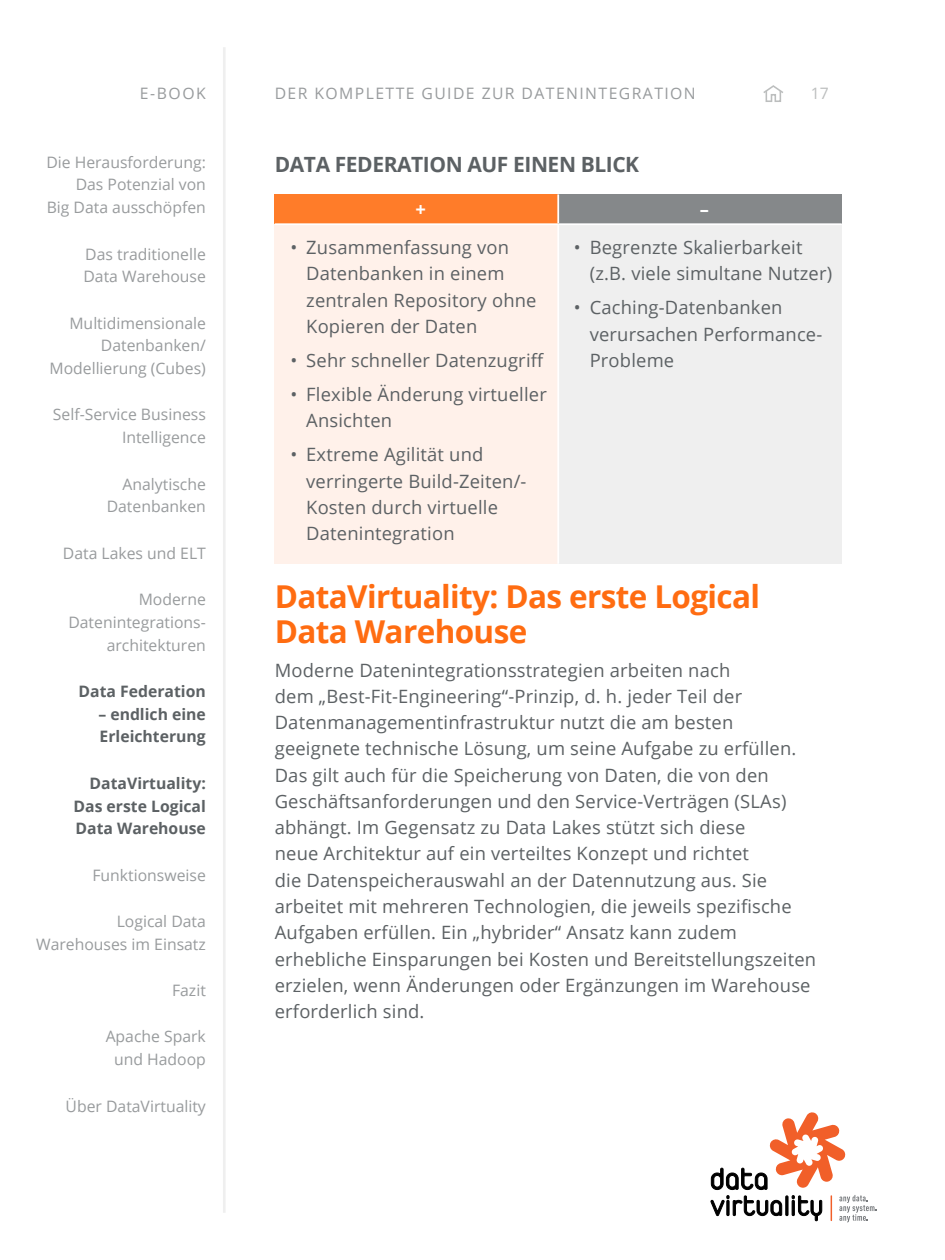
<style>
.page{position:relative;width:945px;height:1260px;background:#fff}
.page>*{position:absolute;margin:0;border:0;box-sizing:border-box;transform-origin:0 0}
.t1{font:700 31.5px/35px "Open Sans";letter-spacing:-.02em;color:#ff6c11}
.t2{font:700 21px "Open Sans";letter-spacing:-.02em;color:#5c6164}
.t3{font:18.38px/26.2px "Open Sans";letter-spacing:.01em;color:#5c6164}
.t4{font:700 18.38px "Open Sans";color:#fff}
.t5{font:15.75px/22.8px "Open Sans";color:#989b9d;text-align:right}
.t6{font:700 15.75px/22.8px "Open Sans";color:#5c6164}
.t7{font:15.75px "Open Sans";letter-spacing:.09em;color:#989b9d}
.t8{font:15.75px "Open Sans";color:#bcbebe}
</style>
<div class="page">
<svg style="left:711px;top:1112px;width:166px;height:110px"></svg>
<svg style="left:763px;top:85px;width:20px;height:17px"></svg>
<div style="left:771px;top:94px;width:5px;height:9px;border:2px solid #bcbebe"></div>
<hr style="left:223px;top:47px;width:3px;height:1166px;background:#efefef">
<div style="left:275px;top:194px;width:283px;height:30px;background:#ff7c29"></div>
<div style="left:558px;top:194px;width:284px;height:30px;background:#85888a"></div>
<div style="left:275px;top:224px;width:283px;height:340px;background:#fff1ea"></div>
<div style="left:558px;top:224px;width:284px;height:340px;background:#efefef"></div>
<hr style="left:557px;top:194px;width:2px;height:29px;background:#fff">
<hr style="left:275px;top:223px;width:283px;height:2px;background:#fff">
<hr style="left:558px;top:223px;width:284px;height:2px;background:#fff">
<hr style="left:557px;top:225px;width:2px;height:339px;background:#fff">
<p class="t5" style="left:140px;top:82px;width:68px">E-BOOK</p>
<p class="t7" style="left:275px;top:83px;width:423px">DER KOMPLETTE GUIDE ZUR DATENINTEGRATION</p>
<p class="t8" style="left:811px;top:83px;width:20px">17</p>
<p class="t5" style="left:46px;top:150px;width:161px">Die Herausforderung:<br>Das Potenzial von<br>Big Data ausschöpfen</p>
<p class="t5" style="left:83px;top:242px;width:124px;text-align:left">Das traditionelle<br>Data Warehouse</p>
<p class="t5" style="left:49px;top:311px;width:158px">Multidimensionale<br>Datenbanken/<br>Modellierung (Cubes)</p>
<p class="t5" style="left:53px;top:403px;width:154px">Self-Service Business<br>Intelligence</p>
<p class="t5" style="left:107px;top:472px;width:101px">Analytische<br>Datenbanken</p>
<p class="t5" style="left:63px;top:541px;width:145px">Data Lakes und ELT</p>
<p class="t5" style="left:68px;top:588px;width:139px">Moderne<br>Datenintegrations&shy;architekturen</p>
<p class="t6" style="left:79px;top:679px;width:129px">Data Federation</p>
<p class="t6" style="left:98px;top:702px;width:109px">– endlich eine<br>Erleichterung</p>
<p class="t6" style="left:74px;top:771px;width:134px;text-align:justify;text-indent:16px">DataVirtuality:<br>Das erste Logical Data Warehouse</p>
<p class="t5" style="left:93px;top:863px;width:115px">Funktionsweise</p>
<p class="t5" style="left:36px;top:910px;width:171px">Logical Data<br>Warehouses im Einsatz</p>
<p class="t5" style="left:172px;top:979px;width:35px">Fazit</p>
<p class="t5" style="left:106px;top:1025px;width:102px;text-align:center">Apache Spark und Hadoop</p>
<p class="t5" style="left:66px;top:1094px;width:142px">Über DataVirtuality</p>
<p class="t2" style="left:275px;top:149px;width:366px">DATA FEDERATION AUF EINEN BLICK</p>
<p class="t4" style="left:416px;top:197px;width:12px">+</p>
<p class="t4" style="left:700px;top:197px;width:11px">–</p>
<p class="t3" style="left:306px;top:234px;width:232px;text-indent:-16px">• Zusammenfassung von<br>Datenbanken in einem zentralen Repository ohne<br>Kopieren der Daten</p>
<p class="t3" style="left:290px;top:347px;width:255px">• Sehr schneller Datenzugriff</p>
<p class="t3" style="left:306px;top:381px;width:242px;text-indent:-16px">• Flexible Änderung virtueller<br>Ansichten</p>
<p class="t3" style="left:306px;top:441px;width:222px;text-indent:-16px">• Extreme Agilität und verringerte Build-Zeiten/-<br>Kosten durch virtuelle<br>Datenintegration</p>
<p class="t3" style="left:590px;top:234px;width:244px;text-indent:-16px">• Begrenzte Skalierbarkeit (z.B. viele simultane Nutzer)</p>
<p class="t3" style="left:590px;top:294px;width:234px;text-indent:-16px">• Caching-Datenbanken verursachen Performance-<br>Probleme</p>
<h1 class="t1" style="left:275px;top:578px;width:487px">DataVirtuality: Das erste Logical<br>Data Warehouse</h1>
<p class="t3" style="left:275px;top:656px;width:543px">Moderne Datenintegrationsstrategien arbeiten nach<br>dem „Best-Fit-Engineering“-Prinzip, d. h. jeder Teil der Datenmanagementinfrastruktur nutzt die am besten geeignete technische Lösung, um seine Aufgabe zu erfüllen.<br>Das gilt auch für die Speicherung von Daten, die von den Geschäftsanforderungen und den Service-Verträgen (SLAs) abhängt. Im Gegensatz zu Data Lakes stützt sich diese<br>neue Architektur auf ein verteiltes Konzept und richtet<br>die Datenspeicherauswahl an der Datennutzung aus. Sie arbeitet mit mehreren Technologien, die jeweils spezifische Aufgaben erfüllen. Ein „hybrider“ Ansatz kann zudem erhebliche Einsparungen bei Kosten und Bereitstellungszeiten erzielen, wenn Änderungen oder Ergänzungen im Warehouse erforderlich sind.</p>
</div>
